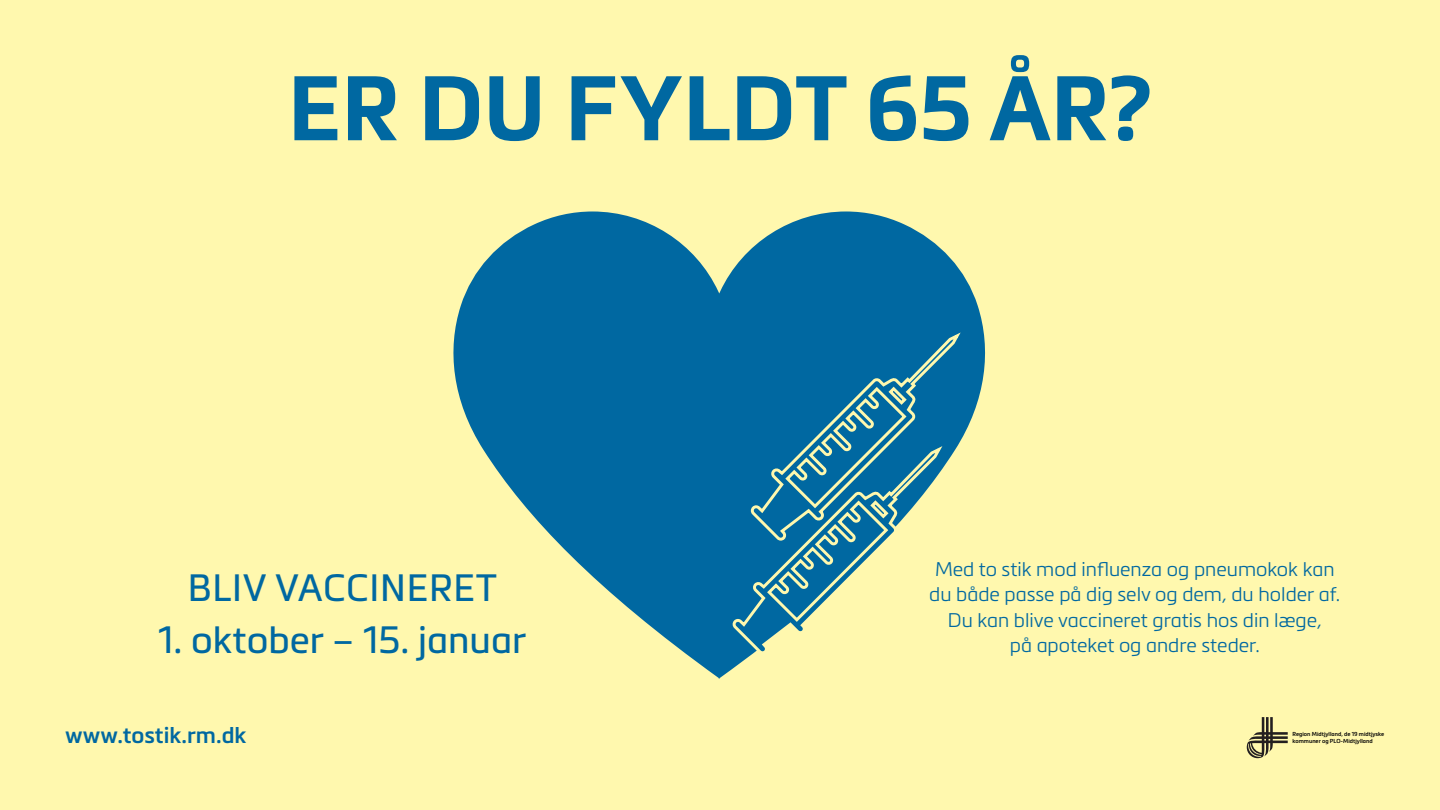
<style>
.page{position:relative;width:1440px;height:810px;background:#fff8ae}
.page>*{position:absolute;margin:0;border:0;box-sizing:border-box;transform-origin:0 0}
.t1{font:700 90px "Metronic Pro";color:#0068a1}
.t2{font:37.5px "Metronic Pro";color:#0068a1}
.t3{font:37.5px "Metronic Pro";letter-spacing:.02em;color:#0068a1}
.t4{font:600 22.5px "Metronic Pro";color:#0068a1}
.t5{font:300 19.5px/25.5px "Metronic Pro";color:#0068a1;text-align:center}
.t6{font:600 5.7px/6.7px "Metronic Pro";color:#000001}
</style>
<div class="page">
<svg style="left:1247px;top:717px;width:41px;height:41px"></svg>
<svg style="left:453px;top:211px;width:533px;height:468px;fill:#0068a1"></svg>
<svg style="left:730px;top:329px;width:234px;height:328px"></svg>
<h1 class="t1" style="left:288px;top:51px;width:865px">ER DU FYLDT 65 ÅR?</h1>
<h2 class="t3" style="left:188px;top:561px;width:311px">BLIV VACCINERET</h2>
<h2 class="t2" style="left:158px;top:613px;width:370px">1. oktober – 15. januar</h2>
<p class="t4" style="left:65px;top:721px;width:183px">www.tostik.rm.dk</p>
<p class="t5" style="left:929px;top:555px;width:413px">Med to stik mod influenza og pneumokok kan du både passe på dig selv og dem, du holder af.<br>Du kan blive vaccineret gratis hos din læge,<br>på apoteket og andre steder.</p>
<p class="t6" style="left:1293px;top:731px;width:93px">Region Midtjylland, de 19 midtjyske kommuner og PLO-Midtjylland</p>
</div>
